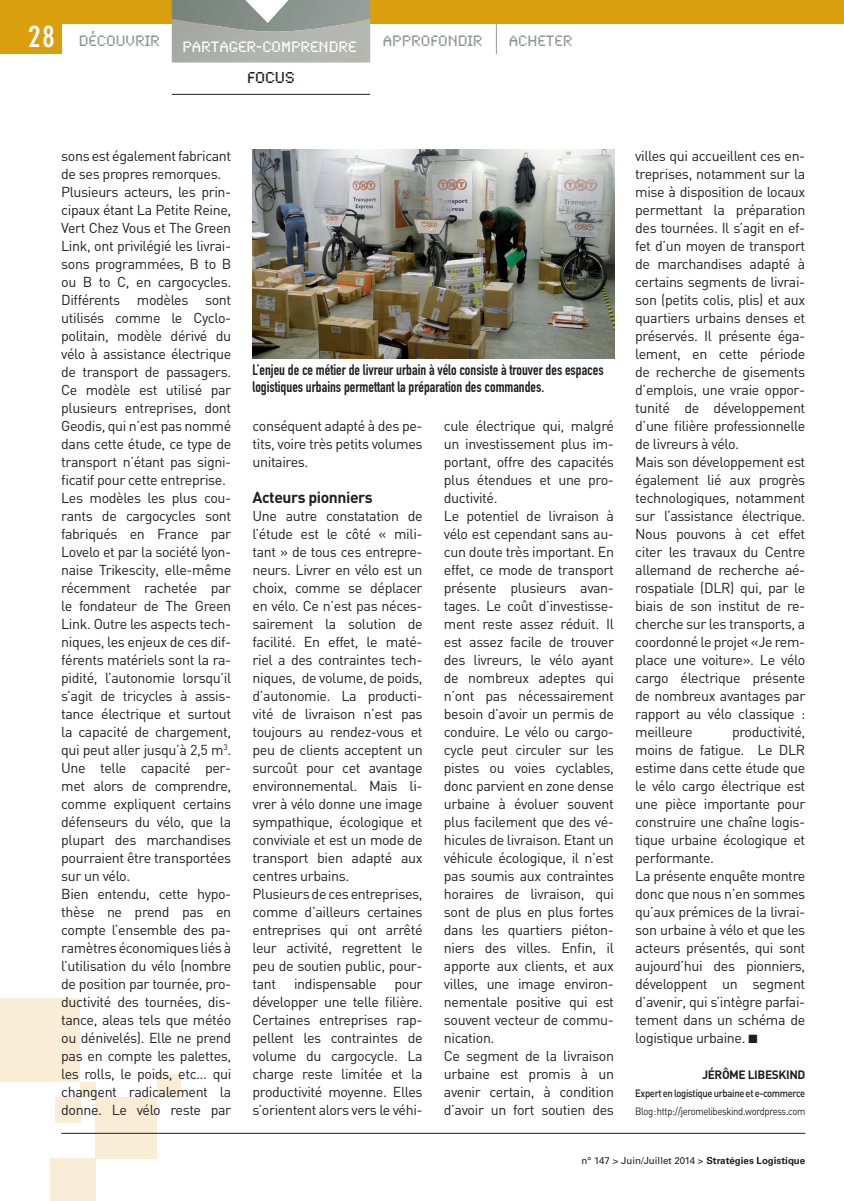
<style>
.page{position:relative;width:844px;height:1201px;background:#fff}
.page>*{position:absolute;margin:0;border:0;box-sizing:border-box;transform-origin:0 0}
.t1{font:700 condensed 30px "DIN Neuzeit Grotesk";color:#fff}
.t2{font:16.5px "Synchro Plain";color:#231f20}
.t3{font:15.75px "Synchro Plain";color:#939598}
.t4{font:15.75px "Synchro Plain";color:#fff}
.Inter{font:700 15.75px "DIN";letter-spacing:-.025em;color:#231f20}
.Légendes{font:15px/16.5px "DIN Engschrift";color:#231f20}
.Texte_courant{font:14.25px/18px "DIN";letter-spacing:-.025em;color:#231f20;text-align:justify}
.Signature{font:700 12px "DIN";letter-spacing:-.035em;color:#231f20}
.Signature-2{font:10.5px "DIN";letter-spacing:-.035em;color:#231f20;scale:.9 1}
.Signature-3{font:500 10.5px "DIN";letter-spacing:-.035em;color:#231f20;scale:.9 1}
.t5{font:9.75px "Univers";color:#231f20}
.s1{font-weight:700}
</style>
<div class="page">
<div style="left:0;top:998px;width:80px;height:83px;background:#f9edd5"></div>
<div style="left:80px;top:1081px;width:16px;height:16px;background:#f9edd5"></div>
<div style="left:55px;top:1097px;width:25px;height:25px;background:#f9edd5"></div>
<div style="left:96px;top:1097px;width:61px;height:61px;background:#f9edd5"></div>
<div style="left:50px;top:1158px;width:46px;height:42px;background:#f9edd5"></div>
<div style="left:157px;top:1074px;width:24px;height:23px;background:#f9edd5"></div>
<div style="left:0;top:0;width:844px;height:24px;background:#da9f0f"></div>
<hr style="left:496px;top:24px;width:1px;height:30px;background:#939598">
<div style="left:0;top:0;width:61px;height:54px;background:#da9f0f"></div>
<svg style="left:172px;top:0;width:198px;height:32px;background:#969e9a"></svg>
<hr style="left:61px;top:1132px;width:744px;height:1px;background:#231f20">
<hr style="left:172px;top:94px;width:198px;height:1px;background:#231f20">
<svg style="left:252px;top:149px;width:1px;height:48px"></svg>
<img style="left:253px;top:149px;width:361px;height:210px">
<h1 class="t1" style="left:28px;top:19px;width:28px">28</h1>
<p class="t3" style="left:383px;top:31px;width:101px">APPROFONDIR</p>
<p class="t3" style="left:509px;top:31px;width:65px">ACHETER</p>
<p class="t3" style="left:79px;top:31px;width:83px">DÉCOUVRIR</p>
<p class="t4" style="left:182px;top:37px;width:176px">PARTAGER-COMPRENDRE</p>
<p class="t2" style="left:247px;top:68px;width:49px">FOCUS</p>
<p class="Texte_courant" style="left:61px;top:146px;width:172px">sons est également fabricant de ses propres remorques.</p>
<p class="Texte_courant" style="left:61px;top:182px;width:172px">Plusieurs acteurs, les prin&shy;cipaux étant La Petite Reine, Vert Chez Vous et The Green Link, ont privilégié les livrai&shy;sons programmées, B to B ou B to C, en cargocycles.<br>Différents modèles sont utilisés comme le Cyclo&shy;politain, modèle dérivé du vélo à assistance électrique de transport de passagers.<br>Ce modèle est utilisé par plusieurs entreprises, dont Geodis, qui n’est pas nommé dans cette étude, ce type de transport n’étant pas signi&shy;ficatif pour cette entreprise.</p>
<p class="Texte_courant" style="left:61px;top:488px;width:172px">Les modèles les plus cou&shy;rants de cargocycles sont fabriqués en France par Lovelo et par la société lyon&shy;naise Trikescity, elle-même récemment rachetée par le fondateur de The Green Link. Outre les aspects tech&shy;niques, les enjeux de ces dif&shy;férents matériels sont la ra&shy;pidité, l’autonomie lorsqu’il s’agit de tricycles à assis&shy;tance électrique et surtout la capacité de chargement, qui peut aller jusqu’à 2,5 m<sup>3</sup>.<br>Une telle capacité per&shy;met alors de comprendre, comme expliquent certains défenseurs du vélo, que la plupart des marchandises pourraient être transportées sur un vélo.</p>
<p class="Texte_courant" style="left:61px;top:884px;width:172px">Bien entendu, cette hypo&shy;thèse ne prend pas en compte l’ensemble des pa&shy;ramètres économiques liés à l’utilisation du vélo (nombre de position par tournée, pro&shy;ductivité des tournées, dis&shy;tance, aleas tels que météo ou dénivelés). Elle ne prend pas en compte les palettes, les rolls, le poids, etc… qui changent radicalement la donne. Le vélo reste par</p>
<p class="Légendes" style="left:253px;top:362px;width:353px">L’enjeu de ce métier de livreur urbain à vélo consiste à trouver des espaces logistiques urbains permettant la préparation des commandes.</p>
<p class="Texte_courant" style="left:253px;top:416px;width:172px">conséquent adapté à des pe&shy;tits, voire très petits volumes unitaires.</p>
<p class="Inter" style="left:253px;top:487px;width:122px">Acteurs pionniers</p>
<p class="Texte_courant" style="left:253px;top:506px;width:172px">Une autre constatation de l’étude est le côté « mili&shy;tant » de tous ces entrepre&shy;neurs. Livrer en vélo est un choix, comme se déplacer en vélo. Ce n’est pas néces&shy;sairement la solution de facilité. En effet, le maté&shy;riel a des contraintes tech&shy;niques, de volume, de poids, d’autonomie. La producti&shy;vité de livraison n’est pas toujours au rendez-vous et peu de clients acceptent un surcoût pour cet avantage environnemental. Mais li&shy;vrer à vélo donne une image sympathique, écologique et conviviale et est un mode de transport bien adapté aux centres urbains.</p>
<p class="Texte_courant" style="left:253px;top:884px;width:172px">Plusieurs de ces entreprises, comme d’ailleurs certaines entreprises qui ont arrêté leur activité, regrettent le peu de soutien public, pour&shy;tant</p>
<p class="Texte_courant" style="left:294px;top:974px;width:84px">indispensable</p>
<p class="Texte_courant" style="left:253px;top:974px;width:172px;text-indent:142px">pour développer une telle filière.<br>Certaines entreprises rap&shy;pellent les contraintes de volume du cargocycle. La charge reste limitée et la productivité moyenne. Elles s’orientent alors vers le véhi-</p>
<p class="Texte_courant" style="left:444px;top:416px;width:172px">cule électrique qui, malgré un investissement plus im&shy;portant, offre des capacités plus étendues et une pro&shy;ductivité.</p>
<p class="Texte_courant" style="left:444px;top:506px;width:172px">Le potentiel de livraison à vélo est cependant sans au&shy;cun doute très important. En effet, ce mode de transport présente plusieurs avan&shy;tages. Le coût d’investisse&shy;ment reste assez réduit. Il est assez facile de trouver des livreurs, le vélo ayant de nombreux adeptes qui n’ont pas nécessairement besoin d’avoir un permis de conduire. Le vélo ou cargo&shy;cycle peut circuler sur les pistes ou voies cyclables, donc parvient en zone dense urbaine à évoluer souvent plus facilement que des vé&shy;hicules de livraison. Etant un véhicule écologique, il n’est pas soumis aux contraintes horaires de livraison, qui sont de plus en plus fortes dans les quartiers piéton&shy;niers des villes. Enfin, il apporte aux clients, et aux villes, une image environ&shy;nementale positive qui est souvent vecteur de commu&shy;nication.</p>
<p class="Texte_courant" style="left:444px;top:1046px;width:172px">Ce segment de la livraison urbaine est promis à un avenir certain, à condition d’avoir un fort soutien des</p>
<p class="Texte_courant" style="left:635px;top:146px;width:172px">villes qui accueillent ces en&shy;treprises, notamment sur la mise à disposition de locaux permettant la préparation des tournées. Il s’agit en ef&shy;fet d’un moyen de transport de marchandises adapté à certains segments de livrai&shy;son (petits colis, plis) et aux quartiers urbains denses et préservés. Il présente éga&shy;lement, en cette période de recherche de gisements d’emplois, une vraie oppor&shy;tunité de développement d’une filière professionnelle de livreurs à vélo.</p>
<p class="Texte_courant" style="left:635px;top:452px;width:172px">Mais son développement est également lié aux progrès technologiques, notamment sur l’assistance électrique.<br>Nous pouvons à cet effet citer les travaux du Centre allemand de recherche aé&shy;rospatiale (DLR) qui, par le biais de son institut de re&shy;cherche sur les transports, a coordonné le projet «Je rem&shy;place une voiture». Le vélo cargo électrique présente de nombreux avantages par rapport au vélo classique : meilleure</p>
<p class="Texte_courant" style="left:635px;top:722px;width:172px;text-indent:97px">productivité, moins de fatigue. Le DLR estime dans cette étude que le vélo cargo électrique est une pièce importante pour construire une chaîne logis&shy;tique urbaine écologique et performante.</p>
<p class="Texte_courant" style="left:635px;top:866px;width:172px">La présente enquête montre donc que nous n’en sommes qu’aux prémices de la livrai&shy;son urbaine à vélo et que les acteurs présentés, qui sont aujourd’hui des pionniers, développent un segment d’avenir, qui s’intègre parfai&shy;tement dans un schéma de logistique urbaine. ■</p>
<p class="Signature" style="left:702px;top:1067px;width:105px">JÉRÔME LIBESKIND</p>
<p class="Signature-3" style="left:635px;top:1086px;width:190px">Expert en logistique urbaine et e-commerce</p>
<p class="Signature-2" style="left:635px;top:1104px;width:190px">Blog: http://jeromelibeskind.wordpress.com</p>
<p class="t5" style="left:582px;top:1154px;width:225px">n° 147 &gt; Juin/Juillet 2014 &gt; <span class="s1">Stratégies Logistique</span></p>
</div>
